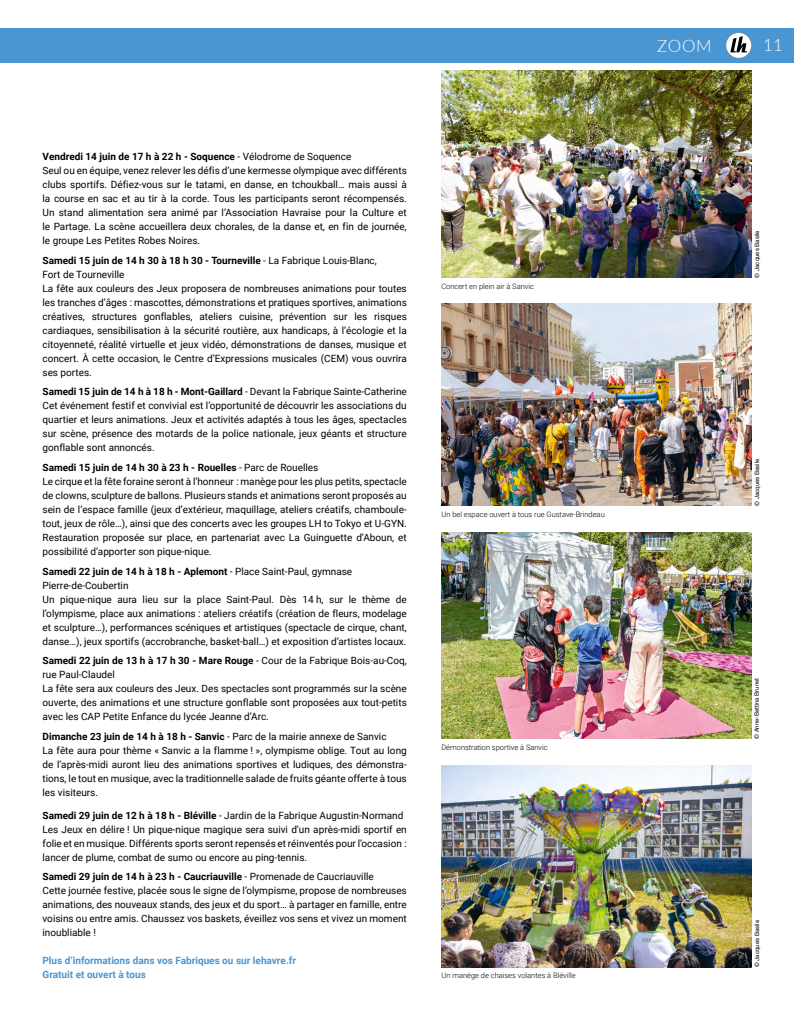
<style>
.page{position:relative;width:794px;height:1021px;background:#fff}
.page>*{position:absolute;margin:0;border:0;box-sizing:border-box;transform-origin:0 0}
.t1{font:300 17px "Lato";letter-spacing:.025em;color:#fff}
.t2{font:10px/14px "Roboto";color:#000}
.t3{font:700 10px/14px "Roboto";color:#4a96d2}
.t4{font:300 7.5px "Roboto";color:#000}
.t5{font:6px "Helvetica Neue LT Std";color:#000}
.s1{font-weight:700}
</style>
<div class="page">
<div style="left:0;top:28px;width:794px;height:34px;background:#4a96d2"></div>
<svg style="left:726px;top:33px;width:25px;height:25px"></svg>
<img style="left:441px;top:71px;width:310px;height:206px">
<img style="left:441px;top:532px;width:310px;height:206px">
<img style="left:441px;top:304px;width:310px;height:202px">
<img style="left:441px;top:765px;width:310px;height:202px">
<p class="t2" style="left:43px;top:149px;width:366px"><span class="s1">Vendredi 14 juin de 17 h à 22 h - Soquence</span> - Vélodrome de Soquence<br>Seul ou en équipe, venez relever les défis d’une kermesse olympique avec différents clubs sportifs. Défiez-vous sur le tatami, en danse, en tchoukball… mais aussi à la course en sac et au tir à la corde. Tous les participants seront récompensés.<br>Un stand alimentation sera animé par l’Association Havraise pour la Culture et le Partage. La scène accueillera deux chorales, de la danse et, en fin de journée, le groupe Les Petites Robes Noires.</p>
<p class="t2" style="left:43px;top:253px;width:366px"><span class="s1">Samedi 15 juin de 14 h 30 à 18 h 30 - Tourneville</span> - La Fabrique Louis-Blanc,<br>Fort de Tourneville<br>La fête aux couleurs des Jeux proposera de nombreuses animations pour toutes les tranches d’âges : mascottes, démonstrations et pratiques sportives, animations créatives, structures gonflables, ateliers cuisine, prévention sur les risques cardiaques, sensibilisation à la sécurité routière, aux handicaps, à l’écologie et la citoyenneté, réalité virtuelle et jeux vidéo, démonstrations de danses, musique et concert. À cette occasion, le Centre d’Expressions musicales (CEM) vous ouvrira ses portes.</p>
<p class="t2" style="left:43px;top:384px;width:366px;text-align:justify"><span class="s1">Samedi 15 juin de 14 h à 18 h - Mont-Gaillard</span> - Devant la Fabrique Sainte-Catherine Cet événement festif et convivial est l’opportunité de découvrir les associations du quartier et leurs animations. Jeux et activités adaptés à tous les âges, spectacles sur scène, présence des motards de la police nationale, jeux géants et structure gonflable sont annoncés.</p>
<p class="t2" style="left:43px;top:460px;width:366px"><span class="s1">Samedi 15 juin de 14 h 30 à 23 h - Rouelles</span> - Parc de Rouelles<br>Le cirque et la fête foraine seront à l’honneur : manège pour les plus petits, spectacle de clowns, sculpture de ballons. Plusieurs stands et animations seront proposés au sein de l’espace famille (jeux d’extérieur, maquillage, ateliers créatifs, chamboule&shy;tout, jeux de rôle…), ainsi que des concerts avec les groupes LH to Tokyo et U-GYN.<br>Restauration proposée sur place, en partenariat avec La Guinguette d’Aboun, et possibilité d’apporter son pique-nique.</p>
<p class="t2" style="left:43px;top:564px;width:366px"><span class="s1">Samedi 22 juin de 14 h à 18 h - Aplemont</span> - Place Saint-Paul, gymnase Pierre-de-Coubertin<br>Un pique-nique aura lieu sur la place Saint-Paul. Dès 14 h, sur le thème de l’olympisme, place aux animations : ateliers créatifs (création de fleurs, modelage et sculpture…), performances scéniques et artistiques (spectacle de cirque, chant, danse…), jeux sportifs (accrobranche, basket-ball…) et exposition d’artistes locaux.</p>
<p class="t2" style="left:43px;top:653px;width:366px"><span class="s1">Samedi 22 juin de 13 h à 17 h 30 - Mare Rouge</span> - Cour de la Fabrique Bois-au-Coq, rue Paul-Claudel<br>La fête sera aux couleurs des Jeux. Des spectacles sont programmés sur la scène ouverte, des animations et une structure gonflable sont proposées aux tout-petits avec les CAP Petite Enfance du lycée Jeanne d’Arc.</p>
<p class="t2" style="left:43px;top:729px;width:366px"><span class="s1">Dimanche 23 juin de 14 h à 18 h - Sanvic</span> - Parc de la mairie annexe de Sanvic<br>La fête aura pour thème « Sanvic a la flamme ! », olympisme oblige. Tout au long de l’après-midi auront lieu des animations sportives et ludiques, des démonstra&shy;tions, le tout en musique, avec la traditionnelle salade de fruits géante offerte à tous les visiteurs.</p>
<p class="t2" style="left:43px;top:807px;width:366px"><span class="s1">Samedi 29 juin de 12 h à 18 h - Bléville</span> - Jardin de la Fabrique Augustin-Normand Les Jeux en délire ! Un pique-nique magique sera suivi d’un après-midi sportif en folie et en musique. Différents sports seront repensés et réinventés pour l’occasion : lancer de plume, combat de sumo ou encore au ping-tennis.</p>
<p class="t2" style="left:43px;top:869px;width:366px"><span class="s1">Samedi 29 juin de 14 h à 23 h - Caucriauville</span> - Promenade de Caucriauville<br>Cette journée festive, placée sous le signe de l’olympisme, propose de nombreuses animations, des nouveaux stands, des jeux et du sport… à partager en famille, entre voisins ou entre amis. Chaussez vos baskets, éveillez vos sens et vivez un moment inoubliable !</p>
<p class="t3" style="left:43px;top:953px;width:255px">Plus d’informations dans vos Fabriques ou sur lehavre.fr<br>Gratuit et ouvert à tous</p>
<p class="t4" style="left:441px;top:281px;width:94px">Concert en plein air à Sanvic</p>
<p class="t4" style="left:441px;top:509px;width:165px">Un bel espace ouvert à tous rue Gustave-Brindeau</p>
<p class="t4" style="left:441px;top:742px;width:108px">Démonstration sportive à Sanvic</p>
<p class="t4" style="left:441px;top:970px;width:136px">Un manège de chaises volantes à Bléville</p>
<h1 class="t1" style="left:657px;top:37px;width:56px">ZOOM</h1>
<h1 class="t1" style="left:763px;top:36px;width:21px">11</h1>
<p class="t5" style="left:753px;top:277px;width:49px;rotate:-90deg">© Jacques Basile</p>
<p class="t5" style="left:753px;top:506px;width:49px;rotate:-90deg">© Jacques Basile</p>
<p class="t5" style="left:753px;top:739px;width:63px;rotate:-90deg">© Anne-Bettina Brunet</p>
<p class="t5" style="left:753px;top:967px;width:49px;rotate:-90deg">© Jacques Basile</p>
</div>
